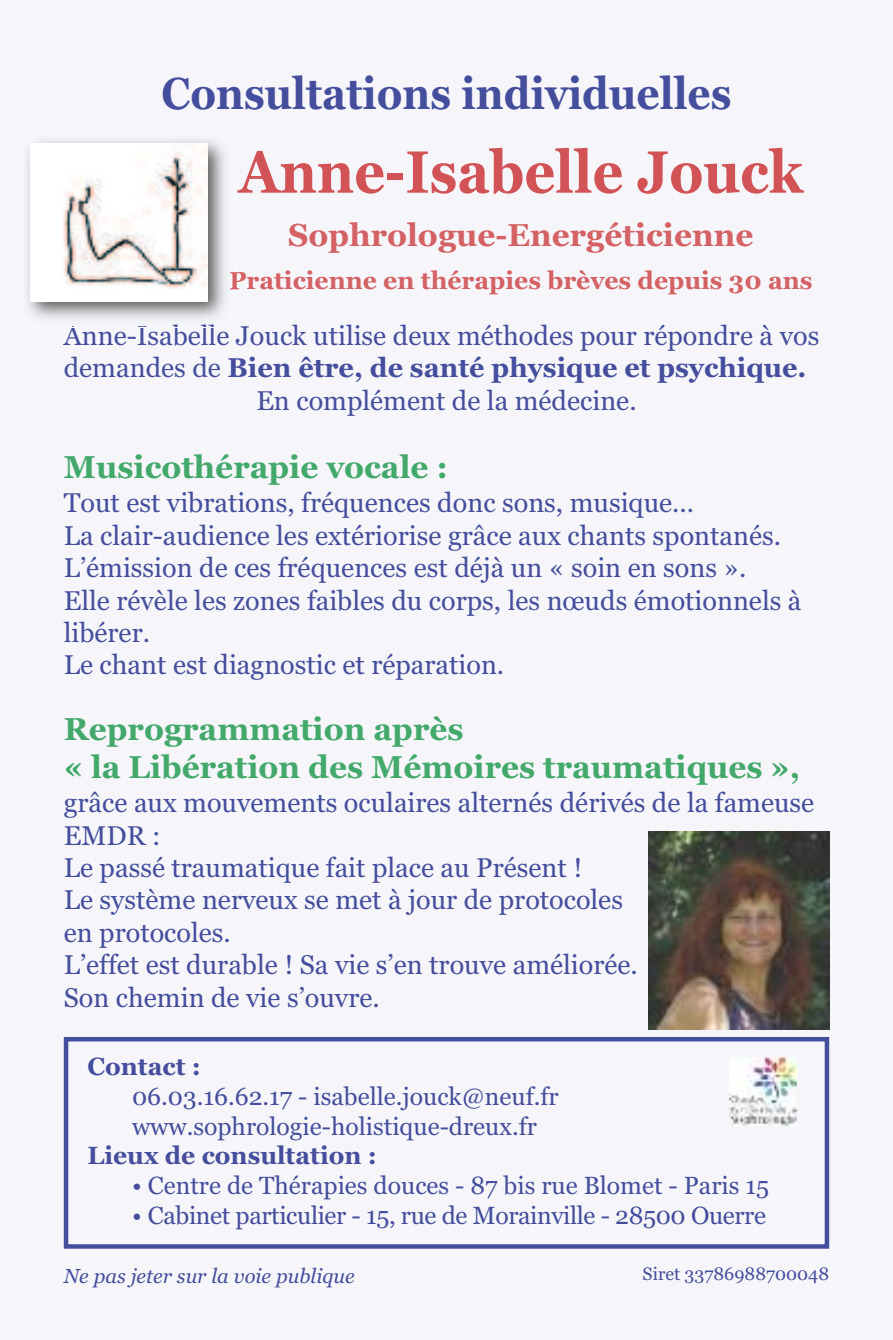
<style>
.page{position:relative;width:893px;height:1340px;background:#fff}
.page>*{position:absolute;margin:0;border:0;box-sizing:border-box;transform-origin:0 0}
.t1{font:700 59.4px "Georgia";color:#d25356;scale:.91 1}
.t2{font:700 44.55px "Georgia";color:#454e9d;scale:.91 1}
.t3{font:700 31.5px/37.8px "Georgia";color:#43a96b}
.t4{font:700 31.5px "Georgia";color:#d46164}
.t5{font:27px/32.4px "Georgia";color:#454e9d}
.t6{font:24.75px/29.7px "Georgia";color:#454e9d}
.t7{font:700 24.75px "Georgia";color:#d46164}
.t8{font:700 24.75px "Georgia";color:#454e9d}
.t9{font:italic 20.25px "Georgia";color:#454e9d}
.t10{font:18px "Georgia";color:#454e9d}
.s1{font-weight:700}
</style>
<div class="page">
<div style="left:0;top:0;width:893px;height:1339px;background:#f6f6fa"></div>
<div style="left:64px;top:1037px;width:765px;height:211px;border:4px solid #454e9d"></div>
<img style="left:729px;top:1057px;width:67px;height:68px">
<img style="left:649px;top:831px;width:180px;height:198px">
<img style="left:27px;top:140px;width:198px;height:187px">
<img style="left:230px;top:272px;width:9px;height:18px">
<img style="left:68px;top:326px;width:119px;height:1px">
<img style="left:31px;top:144px;width:177px;height:157px">
<h2 class="t2" style="left:161px;top:67px;width:628px">Consultations individuelles</h2>
<h1 class="t1" style="left:239px;top:137px;width:621px">Anne-Isabelle Jouck</h1>
<p class="t4" style="left:288px;top:217px;width:467px">Sophrologue-Energéticienne</p>
<p class="t7" style="left:229px;top:266px;width:585px">Praticienne en thérapies brèves depuis 30 ans</p>
<p class="t5" style="left:64px;top:319px;width:757px;text-align:center">Anne-Isabelle Jouck utilise deux méthodes pour répondre à vos demandes de <span class="s1">Bien être, de santé physique et psychique.<br></span>En complément de la médecine.</p>
<p class="t3" style="left:64px;top:448px;width:386px">Musicothérapie vocale :</p>
<p class="t5" style="left:64px;top:487px;width:739px">Tout est vibrations, fréquences donc sons, musique...<br>La clair-audience les extériorise grâce aux chants spontanés.<br>L’émission de ces fréquences est déjà un « soin en sons ».<br>Elle révèle les zones faibles du corps, les nœuds émotionnels à libérer.<br>Le chant est diagnostic et réparation.</p>
<p class="t3" style="left:64px;top:710px;width:738px">Reprogrammation après<br>« la Libération des Mémoires traumatiques »,</p>
<p class="t5" style="left:64px;top:786px;width:752px">grâce aux mouvements oculaires alternés dérivés de la fameuse EMDR :<br>Le passé traumatique fait place au Présent !<br>Le système nerveux se met à jour de protocoles<br>en protocoles.<br>L’effet est durable ! Sa vie s’en trouve améliorée.<br>Son chemin de vie s’ouvre.</p>
<p class="t8" style="left:87px;top:1052px;width:115px">Contact :</p>
<p class="t6" style="left:132px;top:1081px;width:428px">06.03.16.62.17 - isabelle.jouck@neuf.fr www.sophrologie-holistique-dreux.fr</p>
<p class="t8" style="left:87px;top:1141px;width:291px">Lieux de consultation :</p>
<p class="t6" style="left:132px;top:1170px;width:639px">• Centre de Thérapies douces - 87 bis rue Blomet - Paris 15</p>
<p class="t6" style="left:132px;top:1200px;width:635px">• Cabinet particulier - 15, rue de Morainville - 28500 Ouerre</p>
<p class="t9" style="left:64px;top:1263px;width:293px">Ne pas jeter sur la voie publique</p>
<p class="t10" style="left:643px;top:1263px;width:188px">Siret 33786988700048</p>
</div>
